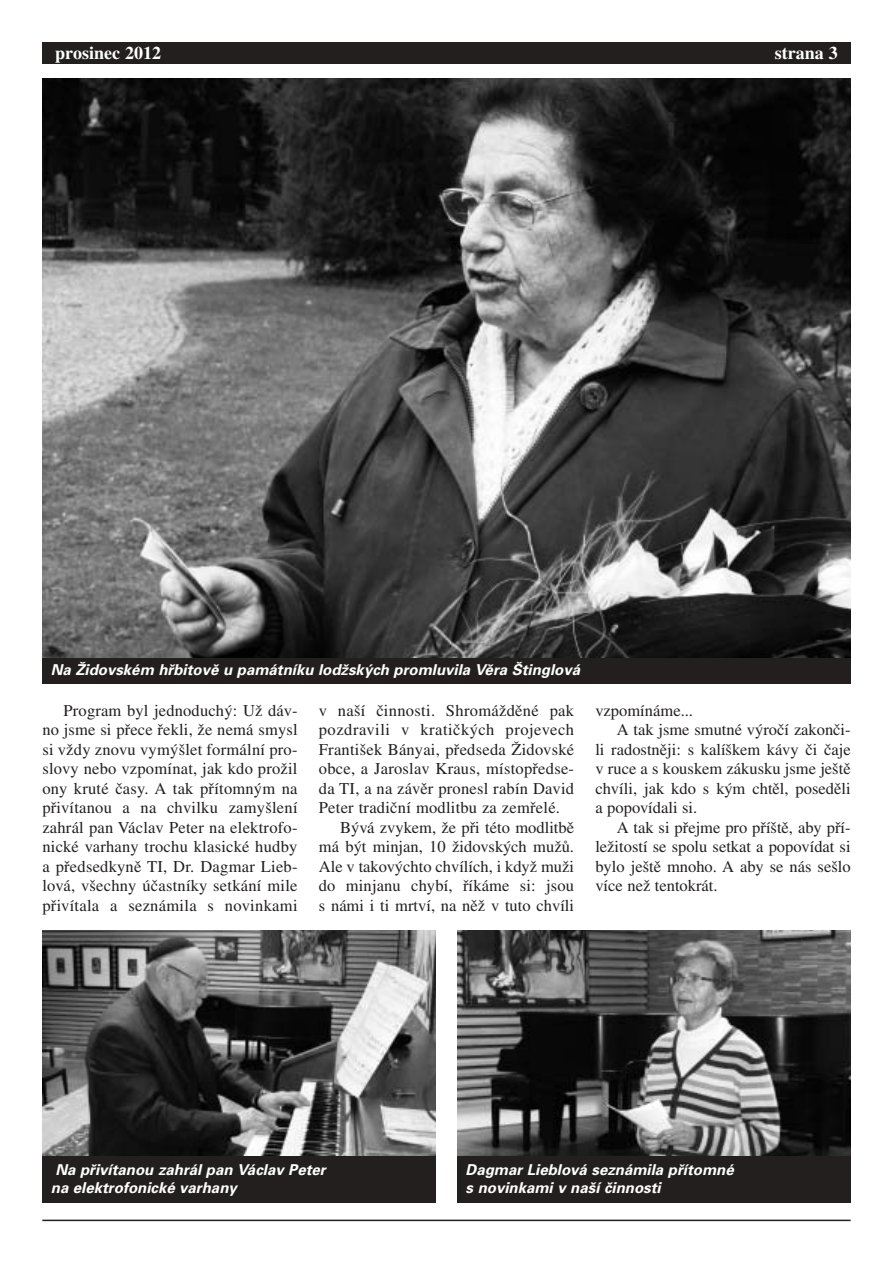
<style>
.page{position:relative;width:893px;height:1263px;background:#fff}
.page>*{position:absolute;margin:0;border:0;box-sizing:border-box;transform-origin:0 0}
.t1{font:700 18px "Times CE";color:#fff}
.t2{font:16.5px/19.5px "Times CE";color:#231f1f;text-align:justify}
.t3{font:16.5px "Times CE";letter-spacing:.03em;color:#231f1f}
.t4{font:16.5px "Times CE";letter-spacing:.02em;color:#231f1f}
.t5{font:italic 700 15px/18px "Univers CE";color:#fff}
.s1{font-family:"Univers CE";font-weight:700;font-style:italic;font-size:15px;color:#fff}
</style>
<div class="page">
<hr style="left:42px;top:1220px;width:808px;height:1px;background:#231f1f">
<div style="left:42px;top:43px;width:808px;height:21px;background:#231f1f"></div>
<img style="left:42px;top:78px;width:808px;height:580px">
<img style="left:42px;top:930px;width:394px;height:227px">
<img style="left:457px;top:930px;width:393px;height:227px">
<div style="left:42px;top:658px;width:808px;height:26px;background:#231f1f"></div>
<div style="left:42px;top:1157px;width:394px;height:46px;background:#231f1f"></div>
<div style="left:457px;top:1157px;width:393px;height:46px;background:#231f1f"></div>
<p class="t1" style="left:55px;top:46px;width:107px">prosinec 2012</p>
<p class="t1" style="left:774px;top:46px;width:64px">strana 3</p>
<p class="t5" style="left:51px;top:662px;width:531px">Na Židovském hřbitově u památníku lodžských promluvila Věra Štinglová</p>
<p class="t2" style="left:42px;top:702px;width:257px;text-indent:21px">Program byl jednoduchý: Už dáv&shy;no jsme si přece řekli, že nemá smysl si vždy znovu vymýšlet formální pro&shy;slovy nebo vzpomínat, jak kdo prožil ony kruté časy. A tak přítomným na přivítanou a na chvilku zamyšlení zahrál pan Václav Peter na elektrofo&shy;nické varhany trochu klasické hudby a předsedkyně TI, Dr. Dagmar Lieb&shy;lová, všechny účastníky setkání mile přivítala a seznámila s novinkami</p>
<p class="t4" style="left:319px;top:704px;width:257px">v naší činnosti. Shromážděné pak</p>
<p class="t3" style="left:319px;top:724px;width:257px">pozdravili v kratičkých projevech</p>
<p class="t2" style="left:319px;top:741px;width:257px">František Bányai, předseda Židovské</p>
<p class="t2" style="left:319px;top:761px;width:257px">obce, a Jaroslav Kraus, místopředse-</p>
<p class="t2" style="left:319px;top:780px;width:257px">da TI, a na závěr pronesl rabín David</p>
<p class="t2" style="left:319px;top:800px;width:243px">Peter tradiční modlitbu za zemřelé.</p>
<p class="t2" style="left:340px;top:819px;width:235px">Bývá zvykem, že při této modlitbě</p>
<p class="t2" style="left:319px;top:839px;width:257px">má být minjan, 10 židovských mužů.</p>
<p class="t2" style="left:319px;top:858px;width:257px">Ale v takovýchto chvílích, i když muži</p>
<p class="t2" style="left:319px;top:878px;width:257px">do minjanu chybí, říkáme si: jsou</p>
<p class="t2" style="left:319px;top:897px;width:257px">s námi i ti mrtví, na něž v tuto chvíli</p>
<p class="t2" style="left:595px;top:702px;width:99px">vzpomínáme...</p>
<p class="t2" style="left:616px;top:722px;width:235px">A tak jsme smutné výročí zakonči-</p>
<p class="t2" style="left:595px;top:741px;width:257px">li radostněji: s kalíškem kávy či čaje</p>
<p class="t2" style="left:595px;top:761px;width:257px">v ruce a s kouskem zákusku jsme ještě</p>
<p class="t2" style="left:595px;top:780px;width:257px">chvíli, jak kdo s kým chtěl, poseděli</p>
<p class="t2" style="left:595px;top:800px;width:103px">a popovídali si.</p>
<p class="t2" style="left:616px;top:819px;width:235px">A tak si přejme pro příště, aby pří-</p>
<p class="t2" style="left:595px;top:839px;width:257px">ležitostí se spolu setkat a popovídat si</p>
<p class="t2" style="left:595px;top:858px;width:257px">bylo ještě mnoho. A aby se nás sešlo</p>
<p class="t2" style="left:595px;top:878px;width:146px">více než tentokrát. <span class="s1">6 -</span></p>
<p class="t5" style="left:51px;top:1162px;width:276px;text-indent:5px">Na přivítanou zahrál pan Václav Peter na elektrofonické varhany</p>
<p class="t5" style="left:465px;top:1162px;width:269px">Dagmar Lieblová seznámila přítomné s novinkami v naší činnosti</p>
</div>
